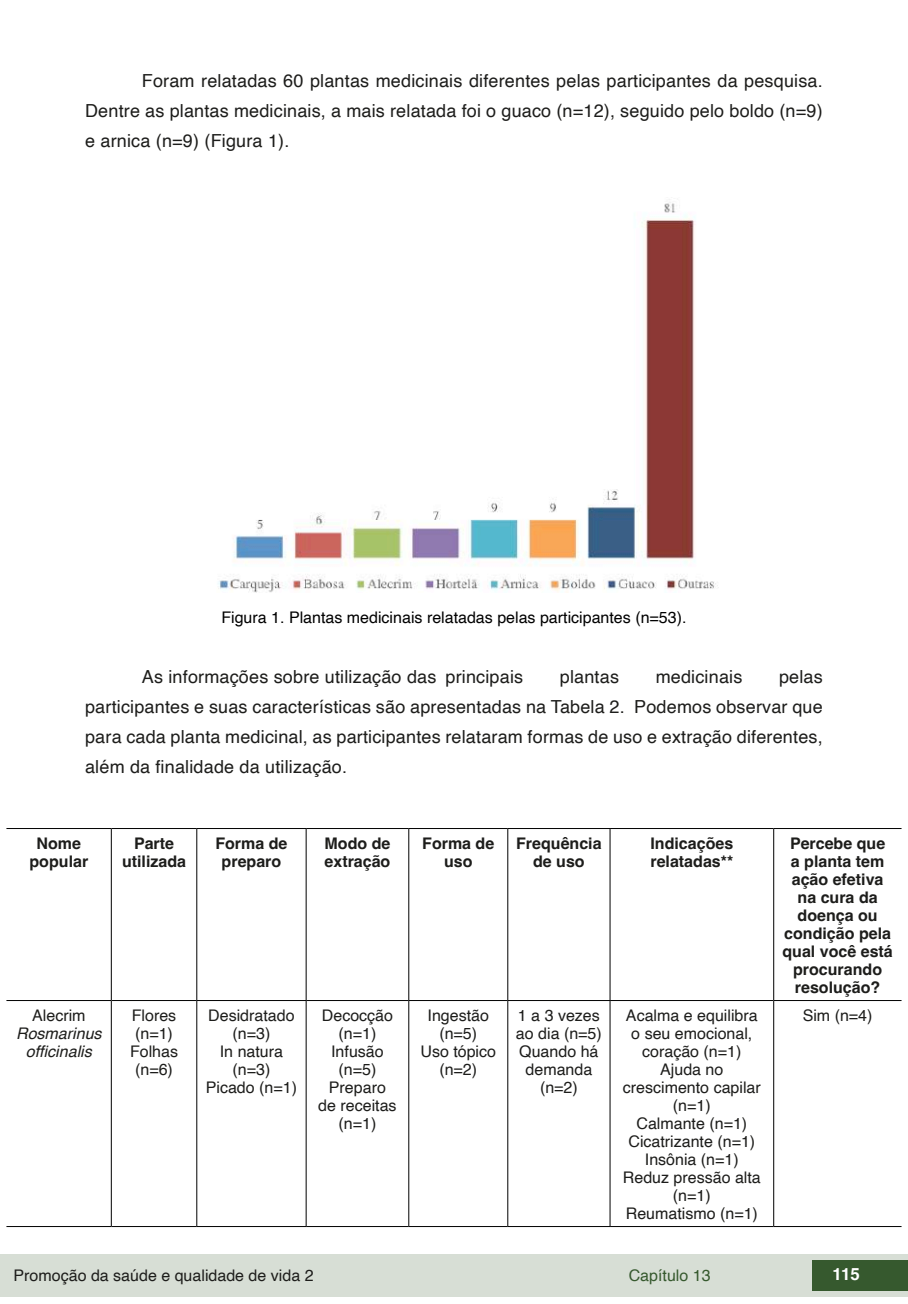
<style>
.page{position:relative;width:908px;height:1304px;background:#fff}
.page>*{position:absolute;margin:0;border:0;box-sizing:border-box;transform-origin:0 0}
.t1{font:18px/30px "Helvetica";letter-spacing:.01em;color:#1d1d1b;text-align:justify}
.t2{font:700 16.8px "Helvetica";color:#fff}
.t3{font:16px/18px "Helvetica";color:#1d1d1b;text-align:center}
.t4{font:700 16px/18px "Helvetica";color:#1d1d1b;text-align:center}
.t5{font:16px "Helvetica";color:#000}
.t6{font:italic 16px/18px "Helvetica";color:#1d1d1b;text-align:center}
.t7{font:16px "Helvetica";color:#36592e}
</style>
<div class="page">
<div style="left:0;top:1254px;width:906px;height:43px;background:#d7ded5"></div>
<div style="left:812px;top:1261px;width:95px;height:30px;background:#36592e"></div>
<img style="left:218px;top:199px;width:501px;height:393px">
<hr style="left:6px;top:828px;width:105px;height:1px;background:#000">
<hr style="left:111px;top:828px;width:86px;height:1px;background:#000">
<hr style="left:111px;top:829px;width:1px;height:171px;background:#000">
<hr style="left:197px;top:828px;width:109px;height:1px;background:#000">
<hr style="left:196px;top:829px;width:1px;height:171px;background:#000">
<hr style="left:306px;top:828px;width:102px;height:1px;background:#000">
<hr style="left:305px;top:829px;width:1px;height:171px;background:#000">
<hr style="left:408px;top:828px;width:99px;height:1px;background:#000">
<hr style="left:408px;top:829px;width:1px;height:171px;background:#000">
<hr style="left:507px;top:828px;width:102px;height:1px;background:#000">
<hr style="left:507px;top:829px;width:1px;height:171px;background:#000">
<hr style="left:609px;top:828px;width:164px;height:1px;background:#000">
<hr style="left:609px;top:829px;width:1px;height:171px;background:#000">
<hr style="left:773px;top:828px;width:128px;height:1px;background:#000">
<hr style="left:772px;top:829px;width:1px;height:171px;background:#000">
<hr style="left:6px;top:1000px;width:105px;height:1px;background:#000">
<hr style="left:111px;top:1000px;width:86px;height:1px;background:#000">
<hr style="left:111px;top:1001px;width:1px;height:225px;background:#000">
<hr style="left:197px;top:1000px;width:109px;height:1px;background:#000">
<hr style="left:196px;top:1001px;width:1px;height:225px;background:#000">
<hr style="left:306px;top:1000px;width:102px;height:1px;background:#000">
<hr style="left:305px;top:1001px;width:1px;height:225px;background:#000">
<hr style="left:408px;top:1000px;width:99px;height:1px;background:#000">
<hr style="left:408px;top:1001px;width:1px;height:225px;background:#000">
<hr style="left:507px;top:1000px;width:102px;height:1px;background:#000">
<hr style="left:507px;top:1001px;width:1px;height:225px;background:#000">
<hr style="left:609px;top:1000px;width:164px;height:1px;background:#000">
<hr style="left:609px;top:1001px;width:1px;height:225px;background:#000">
<hr style="left:773px;top:1000px;width:128px;height:1px;background:#000">
<hr style="left:772px;top:1001px;width:1px;height:225px;background:#000">
<hr style="left:6px;top:1226px;width:105px;height:1px;background:#000">
<hr style="left:111px;top:1226px;width:86px;height:1px;background:#000">
<hr style="left:197px;top:1226px;width:109px;height:1px;background:#000">
<hr style="left:306px;top:1226px;width:102px;height:1px;background:#000">
<hr style="left:408px;top:1226px;width:99px;height:1px;background:#000">
<hr style="left:507px;top:1226px;width:102px;height:1px;background:#000">
<hr style="left:609px;top:1226px;width:164px;height:1px;background:#000">
<hr style="left:773px;top:1226px;width:128px;height:1px;background:#000">
<p class="t1" style="left:85px;top:66px;width:738px;text-indent:57px">Foram relatadas 60 plantas medicinais diferentes pelas participantes da pesquisa.<br>Dentre as plantas medicinais, a mais relatada foi o guaco (n=12), seguido pelo boldo (n=9) e arnica (n=9) (Figura 1).</p>
<p class="t5" style="left:221px;top:605px;width:466px">Figura 1. Plantas medicinais relatadas pelas participantes (n=53).</p>
<p class="t1" style="left:142px;top:662px;width:382px">As informações sobre utilização das principais</p>
<p class="t1" style="left:559px;top:662px;width:61px">plantas</p>
<p class="t1" style="left:655px;top:662px;width:88px">medicinais</p>
<p class="t1" style="left:85px;top:662px;width:738px;text-indent:693px">pelas participantes e suas características são apresentadas na Tabela 2. Podemos observar que para cada planta medicinal, as participantes relataram formas de uso e extração diferentes, além da finalidade da utilização.</p>
<p class="t4" style="left:29px;top:836px;width:60px">Nome popular</p>
<p class="t4" style="left:122px;top:836px;width:66px">Parte utilizada</p>
<p class="t4" style="left:215px;top:836px;width:74px">Forma de preparo</p>
<p class="t4" style="left:324px;top:836px;width:67px;text-align:left">Modo de extração</p>
<p class="t4" style="left:422px;top:836px;width:74px">Forma de uso</p>
<p class="t4" style="left:516px;top:836px;width:87px">Frequência de uso</p>
<p class="t4" style="left:650px;top:836px;width:84px;text-align:left">Indicações relatadas**</p>
<p class="t4" style="left:782px;top:836px;width:112px">Percebe que<br>a planta tem ação efetiva na cura da doença ou condição pela qual você está procurando resolução?</p>
<p class="t3" style="left:32px;top:1006px;width:55px">Alecrim</p>
<p class="t6" style="left:16px;top:1024px;width:87px">Rosmarinus officinalis</p>
<p class="t3" style="left:130px;top:1006px;width:50px">Flores (n=1)<br>Folhas (n=6)</p>
<p class="t3" style="left:206px;top:1006px;width:93px">Desidratado (n=3)<br>In natura (n=3)<br>Picado (n=1)</p>
<p class="t3" style="left:318px;top:1006px;width:80px">Decocção (n=1)<br>Infusão (n=5)<br>Preparo de receitas (n=1)</p>
<p class="t3" style="left:420px;top:1006px;width:77px">Ingestão (n=5)<br>Uso tópico (n=2)</p>
<p class="t3" style="left:515px;top:1006px;width:87px">1 a 3 vezes ao dia (n=5)<br>Quando há demanda (n=2)</p>
<p class="t3" style="left:622px;top:1006px;width:139px">Acalma e equilibra o seu emocional, coração (n=1)<br>Ajuda no crescimento capilar (n=1)<br>Calmante (n=1)<br>Cicatrizante (n=1)<br>Insônia (n=1)<br>Reduz pressão alta (n=1)<br>Reumatismo (n=1)</p>
<p class="t3" style="left:802px;top:1006px;width:71px">Sim (n=4)</p>
<p class="t3" style="left:14px;top:1267px;width:301px">Promoção da saúde e qualidade de vida 2</p>
<p class="t7" style="left:628px;top:1263px;width:83px">Capítulo 13</p>
<p class="t2" style="left:832px;top:1264px;width:29px">115</p>
</div>
